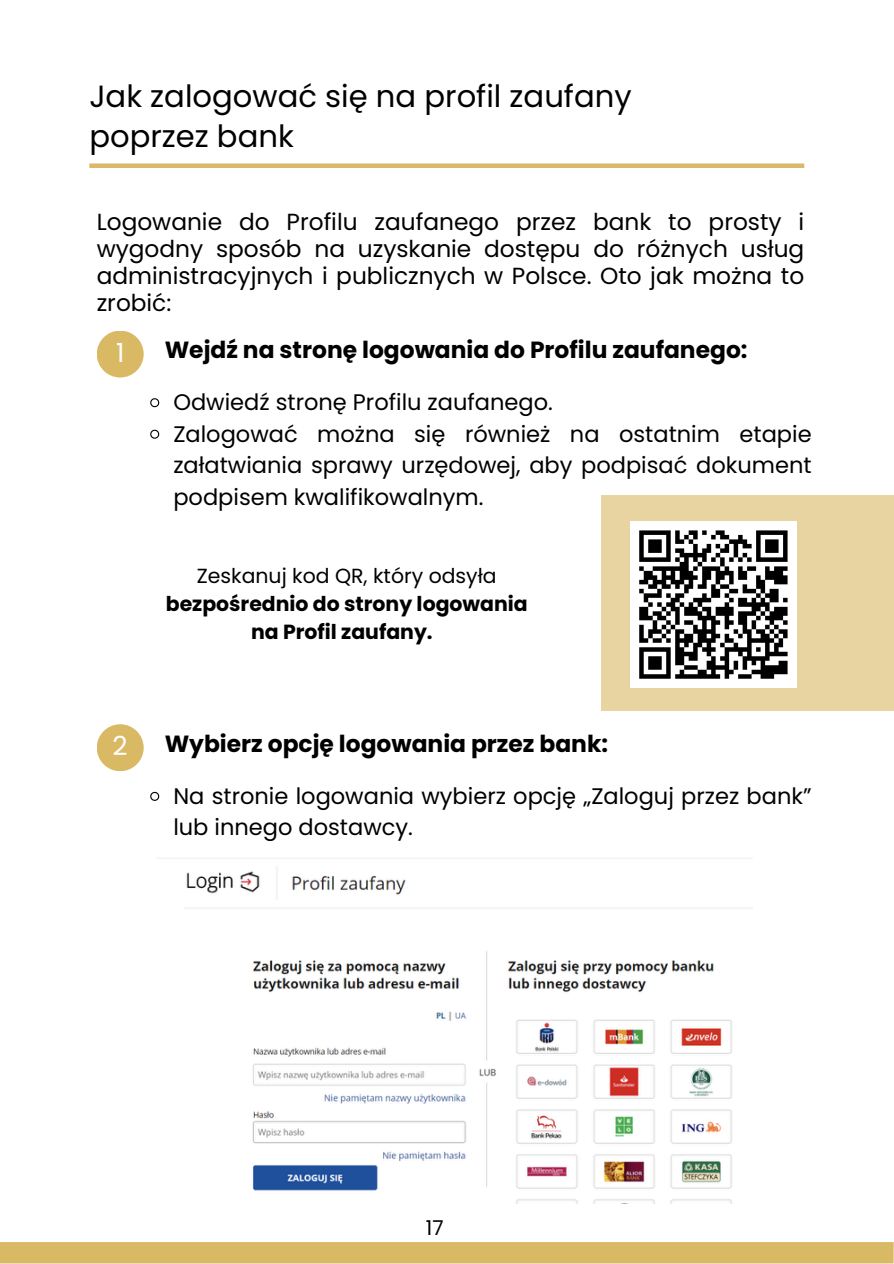
<style>
.page{position:relative;width:894px;height:1264px;background:#fff}
.page>*{position:absolute;margin:0;border:0;box-sizing:border-box;transform-origin:0 0}
.t1{font:30.6px/39.5px "Poppins";color:#000}
.t2{font:26.25px "Poppins";color:#fff}
.t3{font:700 23.4px "Poppins";color:#000}
.t4{font:23.25px/27px "Poppins";color:#000;text-align:justify}
.t5{font:22.5px/31.5px "Poppins";color:#000;text-align:justify}
.t6{font:700 20.4px/28.2px "Poppins";color:#000;text-align:center}
.t7{font:20.4px "Poppins";color:#000}
.s1{font-weight:400}
</style>
<div class="page">
<div style="left:89px;top:163px;width:715px;height:5px;background:#dab965"></div>
<div style="left:0;top:1241px;width:893px;height:22px;background:#dab965"></div>
<div style="left:601px;top:495px;width:292px;height:215px;background:#e8d4a1"></div>
<svg style="left:150px;top:398px;width:10px;height:10px"></svg>
<svg style="left:150px;top:429px;width:10px;height:10px"></svg>
<div style="left:97px;top:330px;width:47px;height:47px;background:#dab965;border-radius:50%"></div>
<div style="left:630px;top:521px;width:166px;height:166px;background:#fff"></div>
<svg style="left:639px;top:530px;width:149px;height:149px"></svg>
<div style="left:97px;top:724px;width:47px;height:47px;background:#dab965;border-radius:50%"></div>
<img style="left:184px;top:867px;width:568px;height:336px">
<svg style="left:150px;top:791px;width:10px;height:10px"></svg>
<h3 class="t1" style="left:89px;top:77px;width:543px">Jak zalogować się na profil zaufany poprzez bank</h3>
<p class="t4" style="left:97px;top:208px;width:708px">Logowanie do Profilu zaufanego przez bank to prosty i wygodny sposób na uzyskanie dostępu do różnych usług administracyjnych i publicznych w Polsce. Oto jak można to zrobić:</p>
<p class="t2" style="left:116px;top:334px;width:10px">1</p>
<h2 class="t3" style="left:165px;top:333px;width:584px">Wejdź na stronę logowania do Profilu zaufanego:</h2>
<h1 class="t5" style="left:173px;top:386px;width:381px">Odwiedź stronę Profilu zaufanego.</h1>
<p class="t5" style="left:173px;top:418px;width:639px">Zalogować można się również na ostatnim etapie załatwiania sprawy urzędowej, aby podpisać dokument podpisem kwalifikowalnym.</p>
<p class="t6" style="left:166px;top:561px;width:363px"><span class="s1">Zeskanuj kod QR, który odsyła </span>bezpośrednio do strony logowania na Profil zaufany.</p>
<h2 class="t2" style="left:113px;top:727px;width:17px">2</h2>
<p class="t3" style="left:165px;top:727px;width:445px">Wybierz opcję logowania przez bank:</p>
<p class="t5" style="left:173px;top:780px;width:639px">Na stronie logowania wybierz opcję „Zaloguj przez bank” lub innego dostawcy.</p>
<p class="t7" style="left:426px;top:1213px;width:19px">17</p>
</div>
